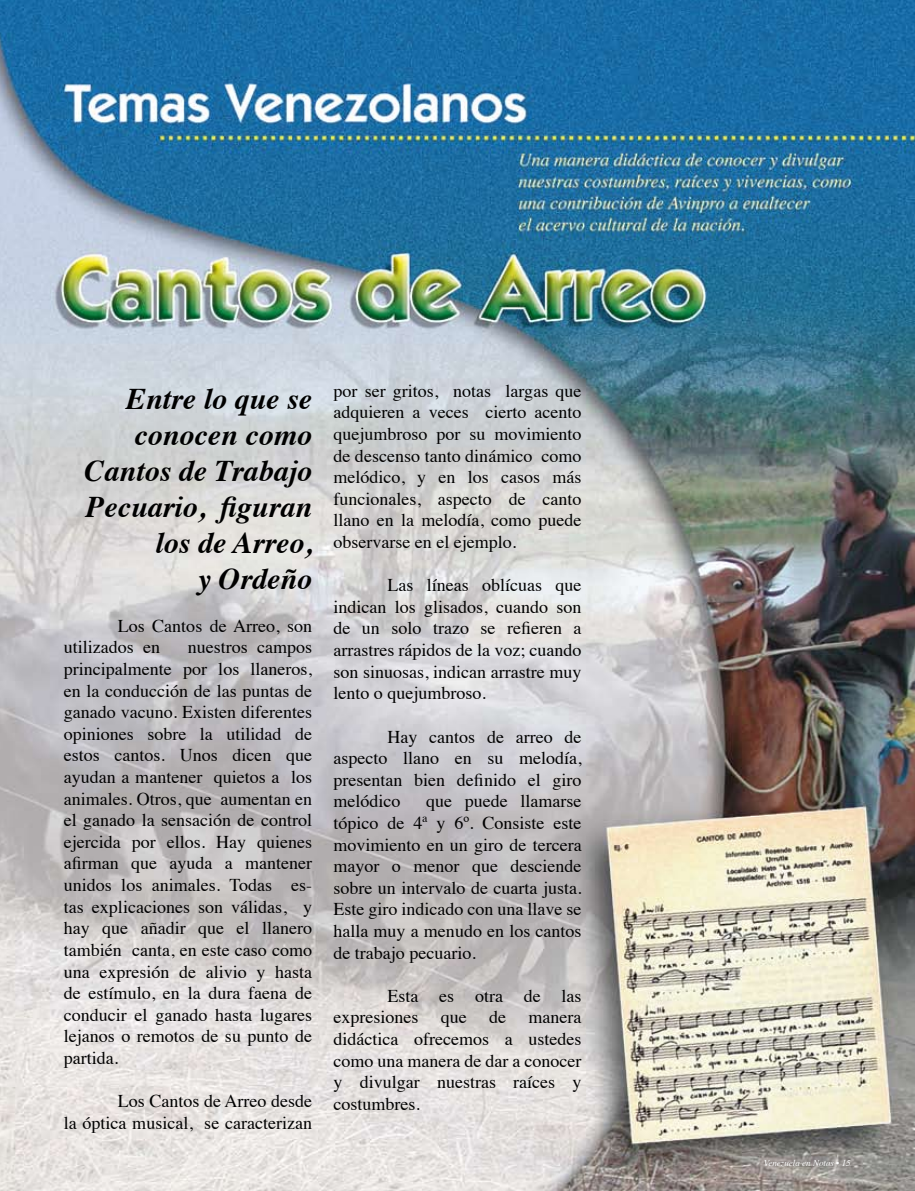
<style>
.page{position:relative;width:915px;height:1191px;background:#fff}
.page>*{position:absolute;margin:0;border:0;box-sizing:border-box;transform-origin:0 0}
.t1{font:italic 700 30px/36px "Times";color:#000;text-align:right}
.t2{font:18px/21.6px "Times";color:#000;text-align:justify}
.t3{font:italic 9px "Times";color:#fff}
</style>
<div class="page">
<img style="left:0;top:0;width:914px;height:1191px">
<h1 class="t1" style="left:85px;top:378px;width:229px">Entre lo que se conocen como<br>Cantos de Trabajo<br>Pecuario, figuran los de Arreo,<br>y Ordeño</h1>
<p class="t2" style="left:64px;top:613px;width:250px;text-indent:54px">Los Cantos de Arreo, son utilizados en</p>
<p class="t2" style="left:64px;top:635px;width:250px;text-indent:124px">nuestros campos principalmente por los llaneros, en la conducción de las puntas de ganado vacuno. Existen diferentes opiniones sobre la utilidad de estos cantos. Unos dicen que ayudan a mantener quietos a los animales. Otros, que aumentan en el ganado la sensación de control ejercida por ellos. Hay quienes afirman que ayuda a mantener unidos los animales. Todas es&shy;tas explicaciones son válidas, y hay que añadir que el llanero también canta, en este caso como una expresión de alivio y hasta de estímulo, en la dura faena de conducir el ganado hasta lugares lejanos o remotos de su punto de partida.</p>
<p class="t2" style="left:64px;top:1088px;width:250px;text-align:right">Los Cantos de Arreo desde<br>la óptica musical, se caracterizan</p>
<p class="t2" style="left:333px;top:378px;width:250px">por ser gritos, notas largas que adquieren a veces cierto acento quejumbroso por su movimiento de descenso tanto dinámico como melódico, y en los casos más funcionales, aspecto de canto llano en la melodía, como puede observarse en el ejemplo.</p>
<p class="t2" style="left:333px;top:573px;width:250px;text-indent:54px">Las líneas oblícuas que indican los glisados, cuando son de un solo trazo se refieren a arrastres rápidos de la voz; cuando son sinuosas, indican arrastre muy lento o quejumbroso.</p>
<p class="t2" style="left:333px;top:724px;width:250px;text-indent:54px">Hay cantos de arreo de aspecto llano en su melodía, presentan bien definido el giro melódico</p>
<p class="t2" style="left:333px;top:789px;width:250px;text-indent:93px">que puede llamarse tópico de 4ª y 6º. Consiste este movimiento en un giro de tercera mayor o menor que desciende sobre un intervalo de cuarta justa.<br>Este giro indicado con una llave se halla muy a menudo en los cantos de trabajo pecuario.</p>
<p class="t2" style="left:333px;top:983px;width:250px;text-indent:54px">Esta es otra de las expresiones que de manera didáctica ofrecemos a ustedes como una manera de dar a conocer y divulgar nuestras raíces y costumbres.</p>
<p class="t3" style="left:763px;top:1154px;width:88px">Venezuela en Notas • 15</p>
</div>
